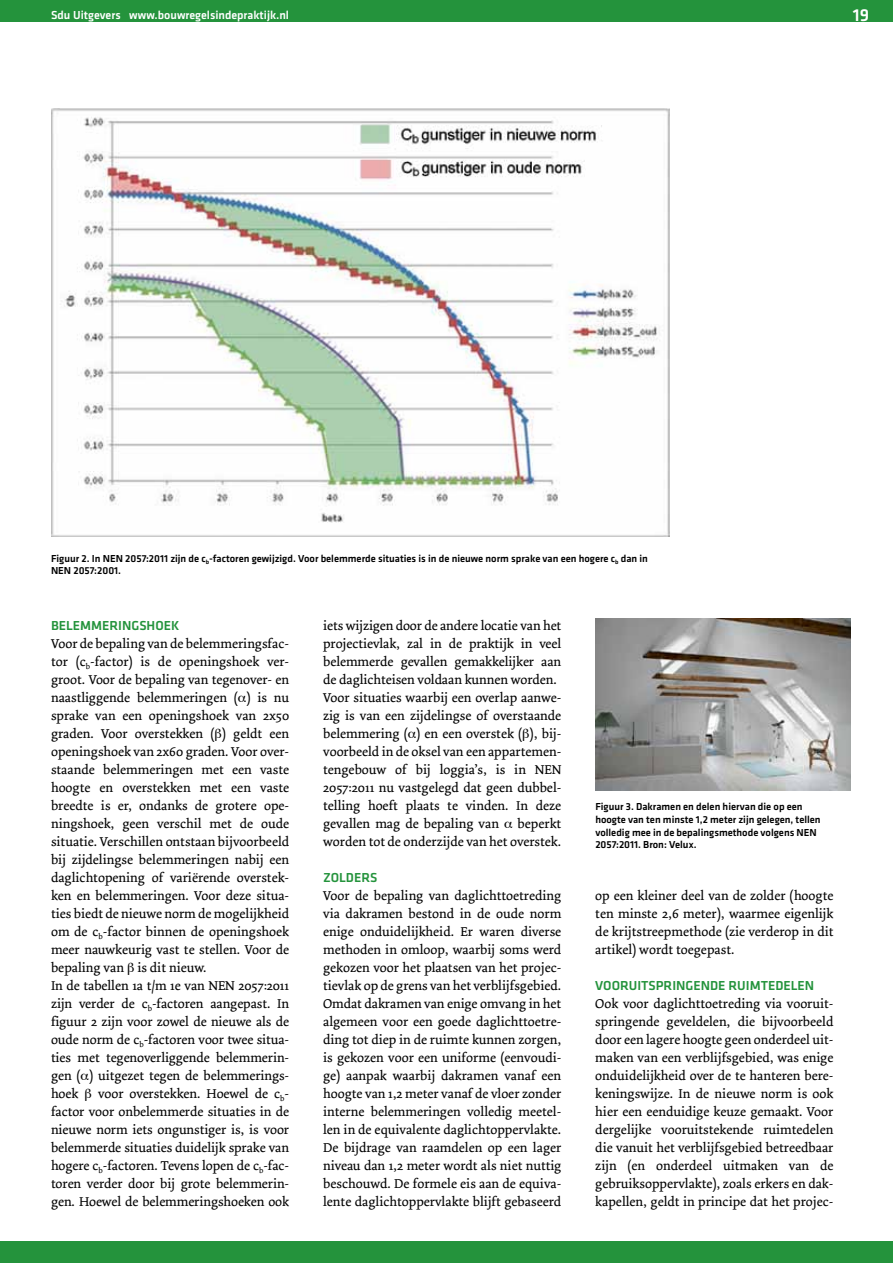
<style>
.page{position:relative;width:893px;height:1263px;background:#fff}
.page>*{position:absolute;margin:0;border:0;box-sizing:border-box;transform-origin:0 0}
.t1{font:500 18px "Klavika";color:#fff}
.t2{font:13.5px/18px "Dolly";color:#000;text-align:justify}
.t3{font:500 13.5px "Klavika";color:#24933c}
.t4{font:500 12px "Klavika";color:#fff}
.t5{font:500 10.5px/12.6px "Klavika";color:#000}
</style>
<div class="page">
<div style="left:0;top:1242px;width:893px;height:21px;background:#24933c"></div>
<div style="left:0;top:0;width:893px;height:21px;background:#24933c"></div>
<img style="left:51px;top:108px;width:619px;height:428px">
<img style="left:595px;top:618px;width:255px;height:172px">
<p class="t4" style="left:51px;top:9px;width:240px">Sdu Uitgevers www.bouwregelsindepraktijk.nl</p>
<h1 class="t1" style="left:853px;top:6px;width:18px">19</h1>
<p class="t5" style="left:51px;top:552px;width:598px">Figuur 2. I n NEN 2057:2011 zijn de c<sub>b</sub>-factoren gewijzigd. Voor belemmerde situaties is in de nieuwe norm sprake van een hogere c<sub>b</sub> dan in<br>NEN 2057:2001.</p>
<p class="t3" style="left:51px;top:618px;width:90px">Belemmeringshoe</p>
<p class="t3" style="left:171px;top:618px;width:10px">k</p>
<p class="t2" style="left:51px;top:635px;width:240px;text-align:left">Voor de bepaling van de belemmeringsfac&shy;tor (c<sub>b</sub>-factor) is de openingshoek ver&shy;groot. Voor de bepaling van tegenover- en naastliggende belemmeringen ( ) is nu sprake van een openingshoek van 2x50 graden. Voor overstekken ( ) geldt een openingshoek van 2x60 graden. Voor over&shy;staande belemmeringen met een vaste hoogte en overstekken met een vaste breedte is er, ondanks de grotere ope&shy;ningshoek, geen verschil met de oude situatie. Verschillen ontstaan bijvoorbeeld bij zijdelingse belemmeringen nabij een daglichtopening of variërende overstek&shy;ken en belemmeringen. Voor deze situa&shy;ties biedt de nieuwe norm de mogelijkheid om de c<sub>b</sub>-factor binnen de openingshoek meer nauwkeurig vast te stellen. Voor de bepaling van is dit nieuw.<br>In de tabellen 1a t/m 1e van NEN 2057:2011 zijn verder de c<sub>b</sub>-factoren aangepast. In figuur 2 zijn voor zowel de nieuwe als de oude norm de c<sub>b</sub>-factoren voor twee situa&shy;ties met tegenoverliggende belemmerin&shy;gen ( ) uitgezet tegen de belemmerings&shy;hoek</p>
<p class="t2" style="left:51px;top:1085px;width:240px;text-indent:47px">voor overstekken. Hoewel de c<sub>b&shy;</sub>factor voor onbelemmerde situaties in de nieuwe norm iets ongunstiger is, is voor belemmerde situaties duidelijk sprake van hogere c<sub>b</sub>-factoren. Tevens lopen de c<sub>b</sub>-fac&shy;toren verder door bij grote belemmerin&shy;gen. Hoewel de belemmeringshoeken ook</p>
<p class="t2" style="left:323px;top:617px;width:240px;text-align:left">iets wijzigen door de andere locatie van het projectievlak, zal in de praktijk in veel belemmerde gevallen gemakkelijker aan de daglichteisen voldaan kunnen worden.<br>Voor situaties waarbij een overlap aanwe&shy;zig is van een zijdelingse of overstaande belemmering ( ) en een overstek ( ), bij&shy;voorbeeld in de oksel van een appartemen&shy;tengebouw of bij loggia’s, is in NEN 2057:2011 nu vastgelegd dat geen dubbel&shy;telling hoeft plaats te vinden. In deze gevallen mag de bepaling van</p>
<p class="t5" style="left:595px;top:801px;width:227px">Figuur 3. Dakramen en delen hiervan die op een hoogte van ten minste 1,2 meter zijn gelegen, tellen volledig mee in de bepalingsmethode volgens NEN 2057:2011. Bron: Velux.</p>
<p class="t2" style="left:323px;top:815px;width:240px;text-align:right">beperkt<br>worden tot de onderzijde van het overstek.</p>
<p class="t3" style="left:323px;top:870px;width:40px">Zolders</p>
<p class="t2" style="left:323px;top:887px;width:240px">Voor de bepaling van daglichttoetreding via dakramen bestond in de oude norm enige onduidelijkheid. Er waren diverse methoden in omloop, waarbij soms werd gekozen voor het plaatsen van het projec&shy;tievlak op de grens van het verblijfsgebied.<br>Omdat dakramen van enige omvang in het algemeen voor een goede daglichttoetre&shy;ding tot diep in de ruimte kunnen zorgen, is gekozen voor een uniforme (eenvoudi&shy;ge) aanpak waarbij dakramen vanaf een hoogte van 1,2 meter vanaf de vloer zonder interne belemmeringen volledig meetel&shy;len in de equivalente daglichtoppervlakte.<br>De bijdrage van raamdelen op een lager niveau dan 1,2 meter wordt als niet nuttig beschouwd. De formele eis aan de equiva&shy;lente daglichtoppervlakte blijft gebaseerd</p>
<p class="t2" style="left:595px;top:887px;width:240px">op een kleiner deel van de zolder (hoogte ten minste 2,6 meter), waarmee eigenlijk de krijtstreepmethode (zie verderop in dit artikel) wordt toegepast.</p>
<p class="t3" style="left:595px;top:978px;width:10px">Vooru</p>
<p class="t3" style="left:637px;top:978px;width:178px">itspringende ruimtedelen</p>
<p class="t2" style="left:595px;top:995px;width:240px">Ook voor daglichttoetreding via vooruit&shy;springende geveldelen, die bijvoorbeeld door een lagere hoogte geen onderdeel uit&shy;maken van een verblijfsgebied, was enige onduidelijkheid over de te hanteren bere&shy;keningswijze. In de nieuwe norm is ook hier een eenduidige keuze gemaakt. Voor dergelijke vooruitstekende ruimtedelen die vanuit het verblijfsgebied betreedbaar zijn (en onderdeel uitmaken van de gebruiksoppervlakte), zoals erkers en dak&shy;kapellen, geldt in principe dat het projec-</p>
</div>
